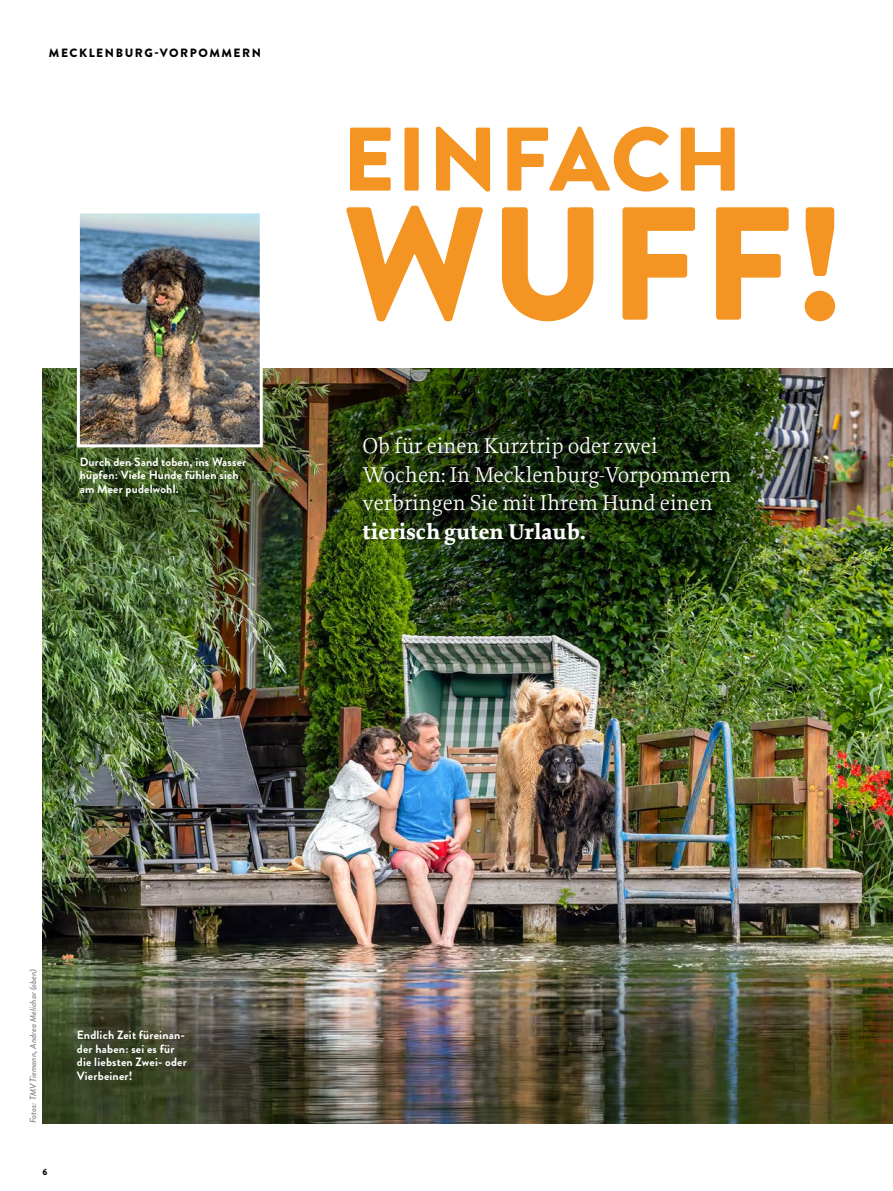
<style>
.page{position:relative;width:893px;height:1191px;background:#fff}
.page>*{position:absolute;margin:0;border:0;box-sizing:border-box;transform-origin:0 0}
.t1{font:900 160.5px "Brandon Grotesque";color:#f49523}
.t2{font:900 90px "Brandon Grotesque";letter-spacing:.02em;color:#f49523}
.t3{font:22.5px/28.5px "Proforma";color:#fff}
.t4{font:700 22.5px "Proforma";color:#fff}
.t5{font:700 12px/13.5px "Brandon Grotesque";letter-spacing:.015em;color:#fff}
.t6{font:900 12px "Brandon Grotesque";letter-spacing:.13em;color:#000}
.t7{font:italic 500 9px "Brandon Grotesque";color:#878786}
.t8{font:900 9px "Brandon Grotesque";color:#000}
</style>
<div class="page">
<img style="left:43px;top:368px;width:850px;height:755px">
<img style="left:81px;top:214px;width:178px;height:229px">
<div style="left:77px;top:210px;width:186px;height:237px;border:3px solid #fff"></div>
<p class="t6" style="left:49px;top:45px;width:214px">MECKLENBURG-VORPOMMERN</p>
<p class="t5" style="left:80px;top:455px;width:168px">Durch den Sand toben, ins Wasser hüpfen: Viele Hunde fühlen sich am Meer pudelwohl.</p>
<h2 class="t2" style="left:342px;top:96px;width:402px">EINFACH</h2>
<h1 class="t1" style="left:343px;top:151px;width:504px">WUFF!</h1>
<h3 class="t3" style="left:362px;top:431px;width:370px">Ob für einen Kurztrip oder zwei<br>Wochen: In Mecklenburg-Vorpommern verbringen Sie mit Ihrem Hund einen</h3>
<h3 class="t4" style="left:362px;top:517px;width:225px">tierisch guten Urlaub.</h3>
<p class="t7" style="left:27px;top:1123px;width:156px;rotate:-90deg">Fotos: TMV Tiemann, Andrea Melichar (oben)</p>
<p class="t8" style="left:43px;top:1165px;width:7px">6</p>
<p class="t5" style="left:77px;top:1028px;width:112px">Endlich Zeit füreinan&shy;der haben: sei es für die liebsten Zwei- oder<br>Vierbeiner!</p>
</div>
